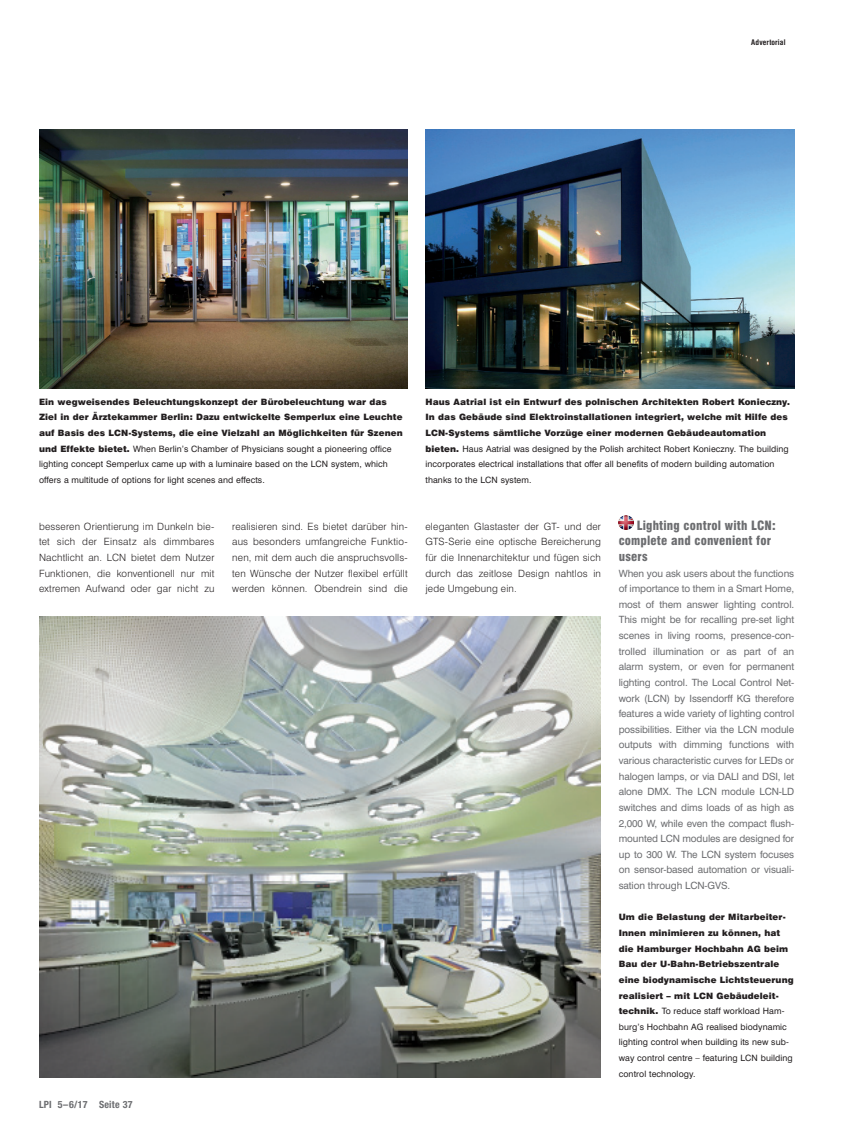
<style>
.page{position:relative;width:851px;height:1134px;background:#fff}
.page>*{position:absolute;margin:0;border:0;box-sizing:border-box;transform-origin:0 0}
.t1{font:900 condensed 12.5px/15.6px "Swiss 721 BT";letter-spacing:.01em;color:#6c6d70}
.t2{font:10px/15.6px "Swiss 721 BT";letter-spacing:-.01em;color:#6c6d70;text-align:justify}
.t3{font:300 10px/15.6px "Swiss 721 BT";letter-spacing:.02em;color:#231f20;text-align:justify}
.t4{font:700 condensed 10px "Helvetica Neue";letter-spacing:.02em;color:#6c6d70}
.t5{font:900 8.75px/15.6px "Swiss 721 BT";letter-spacing:.01em;color:#231f20}
.t6{font:700 condensed 7.5px "Swiss 721 BT";letter-spacing:.02em;color:#231f20}
.s1{font-weight:400}
</style>
<div class="page">
<img style="left:39px;top:616px;width:562px;height:462px">
<img style="left:425px;top:130px;width:369px;height:259px">
<img style="left:39px;top:130px;width:368px;height:259px">
<img style="left:618px;top:515px;width:15px;height:15px">
<p class="t6" style="left:751px;top:38px;width:36px">Advertorial</p>
<p class="t5" style="left:39px;top:394px;width:365px">Ein wegweisendes Beleuchtungskonzept der Bürobeleuchtung war das Ziel in der Ärztekammer Berlin: Dazu entwickelte Semperlux eine Leuchte auf Basis des LCN-Systems, die eine Vielzahl an Möglichkeiten für Szenen und Effekte bietet. <span class="s1">When Berlin’s Chamber of Physicians sought a pioneering office lighting concept Semperlux came up with a luminaire based on the LCN system, which offers a multitude of options for light scenes and effects.</span></p>
<p class="t3" style="left:39px;top:518px;width:177px">besseren Orientierung im Dunkeln bie&shy;tet sich der Einsatz als dimmbares Nachtlicht an. LCN bietet dem Nutzer Funktionen, die konventionell nur mit extremen Aufwand oder gar nicht zu</p>
<p class="t3" style="left:232px;top:518px;width:177px">realisieren sind. Es bietet darüber hin&shy;aus besonders umfangreiche Funktio&shy;nen, mit dem auch die anspruchsvolls&shy;ten Wünsche der Nutzer flexibel erfüllt werden können. Obendrein sind die</p>
<p class="t3" style="left:425px;top:518px;width:177px">eleganten Glastaster der GT- und der GTS-Serie eine optische Bereicherung für die Innenarchitektur und fügen sich durch das zeitlose Design nahtlos in jede Umgebung ein.</p>
<h1 class="t1" style="left:618px;top:517px;width:158px;text-indent:18px">Lighting control with LCN: complete and convenient for users</h1>
<p class="t5" style="left:425px;top:394px;width:366px">Haus Aatrial ist ein Entwurf des polnischen Architekten Robert Konieczny.<br>In das Gebäude sind Elektroinstallationen integriert, welche mit Hilfe des LCN-Systems sämtliche Vorzüge einer modernen Gebäudeautomation bieten. <span class="s1">Haus Aatrial was designed by the Polish architect Robert Konieczny. The building incorporates electrical installations that offer all benefits of modern building automation thanks to the LCN system.</span></p>
<p class="t2" style="left:618px;top:565px;width:177px">When you ask users about the functions of importance to them in a Smart Home, most of them answer lighting control.<br>This might be for recalling pre-set light scenes in living rooms, presence-con&shy;trolled illumination or as part of an alarm system, or even for permanent lighting control. The Local Control Net&shy;work (LCN) by Issendorff KG therefore features a wide variety of lighting control possibilities. Either via the LCN module outputs with dimming functions with various characteristic curves for LEDs or halogen lamps, or via DALI and DSI, let alone DMX. The LCN module LCN-LD switches and dims loads of as high as 2,000 W, while even the compact flush&shy;mounted LCN modules are designed for up to 300 W. The LCN system focuses on sensor-based automation or visuali&shy;sation through LCN-GVS.</p>
<p class="t4" style="left:39px;top:1098px;width:95px">LPI 5–6/17 Seite 37</p>
<p class="t5" style="left:618px;top:909px;width:176px">Um die Belastung der Mitarbeiter-Innen minimieren zu können, hat die Hamburger Hochbahn AG beim Bau der U-Bahn-Betriebszentrale eine biodynamische Lichtsteuerung realisiert – mit LCN Gebäudeleit&shy;technik. <span class="s1">To reduce staff workload Ham&shy;burg’s Hochbahn AG realised biodynamic lighting control when building its new sub&shy;way control centre – featuring LCN building control technology.</span></p>
</div>
